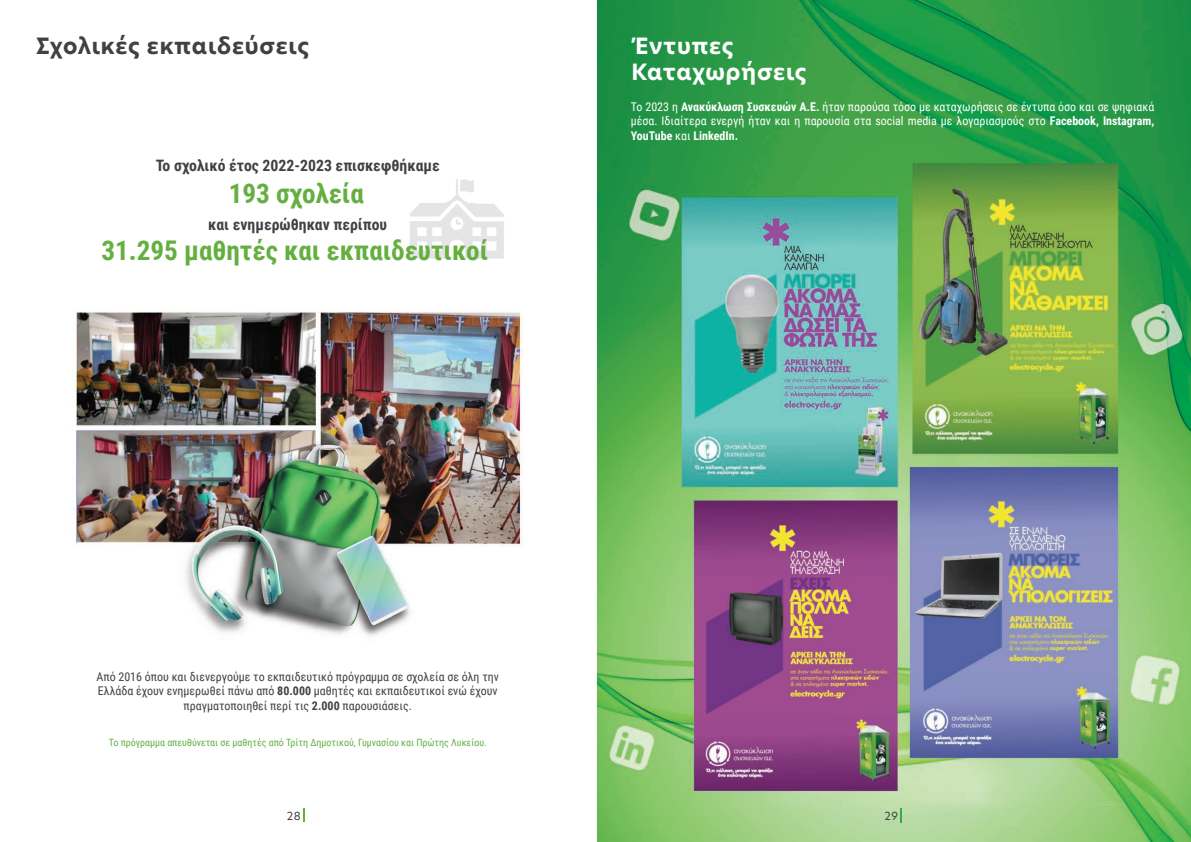
<style>
.page{position:relative;width:1191px;height:842px;background:#fff}
.page>*{position:absolute;margin:0;border:0;box-sizing:border-box;transform-origin:0 0}
.t1{font:700 27.1px/56.8px "Roboto Condensed";color:#64af40;text-align:center}
.t2{font:700 22px "Hero New";letter-spacing:.035em;color:#424142}
.t3{font:700 22px/26.4px "Hero New";letter-spacing:.04em;color:#fff}
.t4{font:700 15.7px "Roboto Condensed";color:#424142}
.t5{font:12px/14.4px "Roboto Condensed";color:#fff;text-align:justify}
.t6{font:12px/14.4px "Roboto Condensed";color:#424142;text-align:center}
.t7{font:11px "Hero New";color:#424142}
.t8{font:10px "Roboto Condensed";color:#63b045}
.s1{font-weight:700}
</style>
<div class="page">
<img style="left:75px;top:312px;width:448px;height:324px">
<img style="left:410px;top:179px;width:94px;height:80px">
<img style="left:597px;top:0;width:594px;height:842px">
<svg style="left:303px;top:808px;width:1px;height:14px"></svg>
<svg style="left:900px;top:808px;width:2px;height:14px"></svg>
<h2 class="t2" style="left:36px;top:31px;width:274px">Σχολικές εκπαιδεύσεις</h2>
<h3 class="t4" style="left:156px;top:155px;width:286px">Το σχολικό έτος 2022-2023 επισκεφθήκαμε</h3>
<h1 class="t1" style="left:101px;top:164px;width:388px">193 σχολεία<br>31.295 μαθητές και εκπαιδευτικοί</h1>
<h3 class="t4" style="left:208px;top:213px;width:180px">και ενημερώθηκαν περίπου</h3>
<h2 class="t3" style="left:631px;top:32px;width:177px">Έντυπες<br>Καταχωρήσεις</h2>
<p class="t5" style="left:631px;top:99px;width:525px">Το 2023 η <span class="s1">Ανακύκλωση Συσκευών Α.Ε.</span> ήταν παρούσα τόσο με καταχωρήσεις σε έντυπα όσο και σε ψηφιακά μέσα. Ιδιαίτερα ενεργή ήταν και η παρουσία στα social media με λογαριασμούς στο <span class="s1">Facebook, Instagram, YouTube</span> και <span class="s1">LinkedIn.</span></p>
<p class="t6" style="left:96px;top:669px;width:404px">Από 2016 όπου και διενεργούμε το εκπαιδευτικό πρόγραμμα σε σχολεία σε όλη την<br>Ελλάδα έχουν ενημερωθεί πάνω από <span class="s1">80.000</span> μαθητές και εκπαιδευτικοί ενώ έχουν πραγματοποιηθεί περί τις <span class="s1">2.000</span> παρουσιάσεις.</p>
<p class="t8" style="left:109px;top:735px;width:380px">Το πρόγραμμα απευθύνεται σε μαθητές από Τρίτη ∆ημοτικού, Γυμνασίου και Πρώτης Λυκείου.</p>
<p class="t7" style="left:287px;top:808px;width:15px">28</p>
<p class="t7" style="left:884px;top:808px;width:15px">29</p>
</div>
